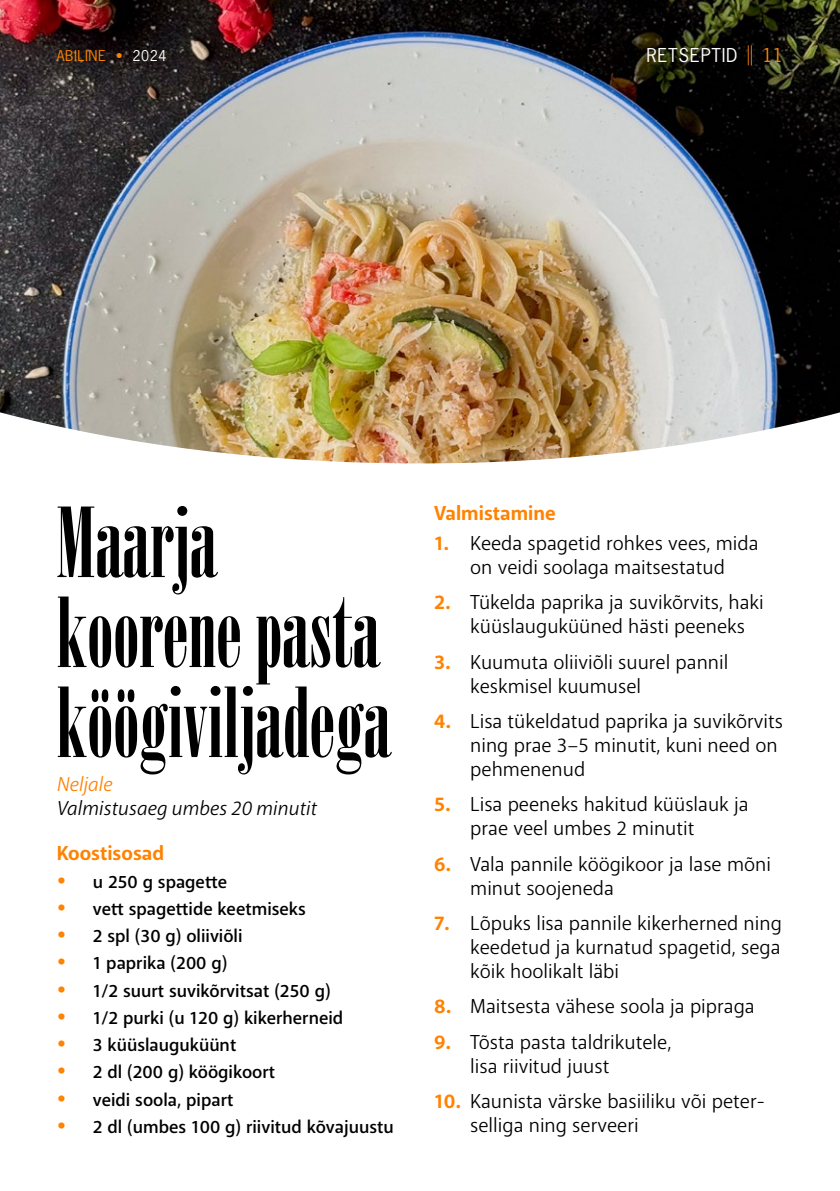
<style>
.page{position:relative;width:840px;height:1191px;background:#fff}
.page>*{position:absolute;margin:0;border:0;box-sizing:border-box;transform-origin:0 0}
.t1{font:96px/90px "Onyx";color:#000}
.t2{font:20px/24px "Anago";color:#000}
.t3{font:italic 20px "Anago";color:#000}
.t4{font:700 20px "Anago";color:#ff8200}
.t5{font:italic 20px "Anago";color:#ff8200}
.t6{font:500 18px "Anago";color:#000}
.t7{font:18px "News Gothic Std";letter-spacing:.04em;color:#fff}
.t8{font:18px "News Gothic Std";color:#ff8200}
.t9{font:14px "News Gothic Std";letter-spacing:.04em;color:#ff8200}
.s1{color:#fff}
.s2{font-size:28px;color:#ff8200}
.s3{font-weight:700;color:#ff8200}
</style>
<div class="page">
<img style="left:0;top:0;width:839px;height:463px">
<svg style="left:747px;top:45px;width:4px;height:20px"></svg>
<p class="t9" style="left:57px;top:47px;width:111px">ABILINE • <span class="s1">2024</span></p>
<p class="t7" style="left:646px;top:44px;width:93px">RETSEPTID</p>
<p class="t8" style="left:762px;top:44px;width:22px">11</p>
<h1 class="t1" style="left:57px;top:497px;width:336px">Maarja koorene pasta köögiviljadega</h1>
<p class="t5" style="left:57px;top:771px;width:57px">Neljale</p>
<p class="t3" style="left:57px;top:795px;width:261px">Valmistusaeg umbes 20 minutit</p>
<p class="t4" style="left:57px;top:840px;width:109px">Koostisosad</p>
<p class="t6" style="left:57px;top:870px;width:172px"><span class="s2">•</span> u 250 g spagette</p>
<p class="t6" style="left:57px;top:897px;width:250px"><span class="s2">•</span> vett spagettide keetmiseks</p>
<p class="t6" style="left:57px;top:924px;width:187px"><span class="s2">•</span> 2 spl (30 g) oliiviõli</p>
<p class="t6" style="left:57px;top:951px;width:172px"><span class="s2">•</span> 1 paprika (200 g)</p>
<p class="t6" style="left:57px;top:979px;width:275px"><span class="s2">•</span> 1/2 suurt suvikõrvitsat (250 g)</p>
<p class="t6" style="left:57px;top:1006px;width:288px"><span class="s2">•</span> 1/2 purki (u 120 g) kikerherneid</p>
<p class="t6" style="left:57px;top:1033px;width:181px"><span class="s2">•</span> 3 küüslauguküünt</p>
<p class="t6" style="left:57px;top:1061px;width:220px"><span class="s2">•</span> 2 dl (200 g) köögikoort</p>
<p class="t6" style="left:57px;top:1088px;width:178px"><span class="s2">•</span> veidi soola, pipart</p>
<p class="t6" style="left:57px;top:1115px;width:338px"><span class="s2">•</span> 2 dl (umbes 100 g) riivitud kõvajuustu</p>
<p class="t4" style="left:434px;top:501px;width:123px">Valmistamine</p>
<p class="t2" style="left:434px;top:531px;width:325px;text-align:center"><span class="s3">1.</span> Keeda spagetid rohkes vees, mida on veidi soolaga maitsestatud</p>
<p class="t2" style="left:470px;top:590px;width:295px;text-indent:-36px"><span class="s3">2.</span> Tükelda paprika ja suvikõrvits, haki küüslauguküüned hästi peeneks</p>
<p class="t2" style="left:470px;top:650px;width:259px;text-indent:-36px"><span class="s3">3.</span> Kuumuta oliiviõli suurel pannil keskmisel kuumusel</p>
<p class="t2" style="left:470px;top:709px;width:314px;text-indent:-36px"><span class="s3">4.</span> Lisa tükeldatud paprika ja suvikõrvits ning prae 3–5 minutit, kuni need on pehmenenud</p>
<p class="t2" style="left:470px;top:792px;width:280px;text-indent:-36px"><span class="s3">5.</span> Lisa peeneks hakitud küüslauk ja prae veel umbes 2 minutit</p>
<p class="t2" style="left:470px;top:852px;width:302px;text-indent:-36px"><span class="s3">6.</span> Vala pannile köögikoor ja lase mõni minut soojeneda</p>
<p class="t2" style="left:470px;top:911px;width:313px;text-align:justify;text-indent:-36px"><span class="s3">7.</span> Lõpuks lisa pannile kikerherned ning keedetud ja kurnatud spagetid, sega kõik hoolikalt läbi</p>
<p class="t2" style="left:434px;top:994px;width:322px"><span class="s3">8.</span> Maitsesta vähese soola ja pipraga</p>
<p class="t2" style="left:470px;top:1030px;width:202px;text-indent:-36px"><span class="s3">9.</span> Tõsta pasta taldrikutele, lisa riivitud juust</p>
<p class="t2" style="left:470px;top:1089px;width:296px;text-indent:-36px"><span class="s3">10.</span> Kaunista värske basiiliku või peter&shy;selliga ning serveeri</p>
</div>
